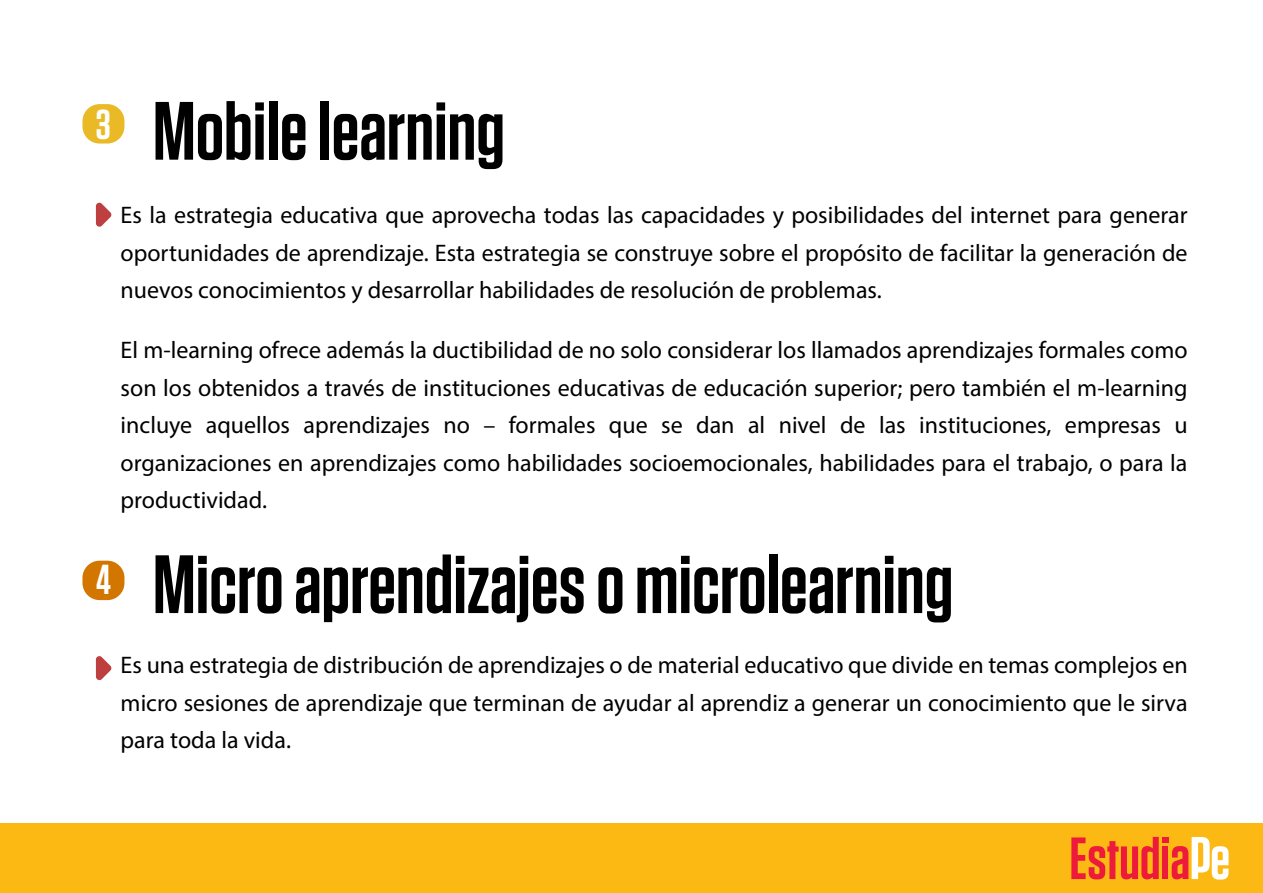
<style>
.page{position:relative;width:1263px;height:893px;background:#fff}
.page>*{position:absolute;margin:0;border:0;box-sizing:border-box;transform-origin:0 0}
.t1{font:600 82.5px "Tungsten";color:#000}
.t2{font:600 41.85px "Tungsten";color:#fff}
.t3{font:24px/37.5px "Myriad Pro";color:#000;text-align:justify}
</style>
<div class="page">
<div style="left:82px;top:104px;width:42px;height:40px;background:#e9ba25;border-radius:17px"></div>
<div style="left:0;top:824px;width:1263px;height:69px;background:#fdb913"></div>
<svg style="left:1071px;top:837px;width:157px;height:43px"></svg>
<svg style="left:96px;top:202px;width:16px;height:25px"></svg>
<div style="left:82px;top:561px;width:42px;height:39px;background:#d37600;border-radius:17px"></div>
<svg style="left:96px;top:656px;width:16px;height:25px"></svg>
<h2 class="t2" style="left:96px;top:102px;width:17px">3</h2>
<h1 class="t1" style="left:153px;top:88px;width:354px">Mobile learning</h1>
<p class="t3" style="left:121px;top:196px;width:1068px">Es la estrategia educativa que aprovecha todas las capacidades y posibilidades del internet para generar oportunidades de aprendizaje. Esta estrategia se construye sobre el propósito de facilitar la generación de nuevos conocimientos y desarrollar habilidades de resolución de problemas.</p>
<p class="t3" style="left:121px;top:331px;width:1068px">El m-learning ofrece además la ductibilidad de no solo considerar los llamados aprendizajes formales como son los obtenidos a través de instituciones educativas de educación superior; pero también el m-learning incluye aquellos aprendizajes no – formales que se dan al nivel de las instituciones, empresas u organizaciones en aprendizajes como habilidades socioemocionales, habilidades para el trabajo, o para la productividad.</p>
<h2 class="t2" style="left:96px;top:557px;width:16px">4</h2>
<h1 class="t1" style="left:153px;top:541px;width:802px">Micro aprendizajes o microlearning</h1>
<p class="t3" style="left:121px;top:646px;width:1068px">Es una estrategia de distribución de aprendizajes o de material educativo que divide en temas complejos en micro sesiones de aprendizaje que terminan de ayudar al aprendiz a generar un conocimiento que le sirva para toda la vida.</p>
</div>
